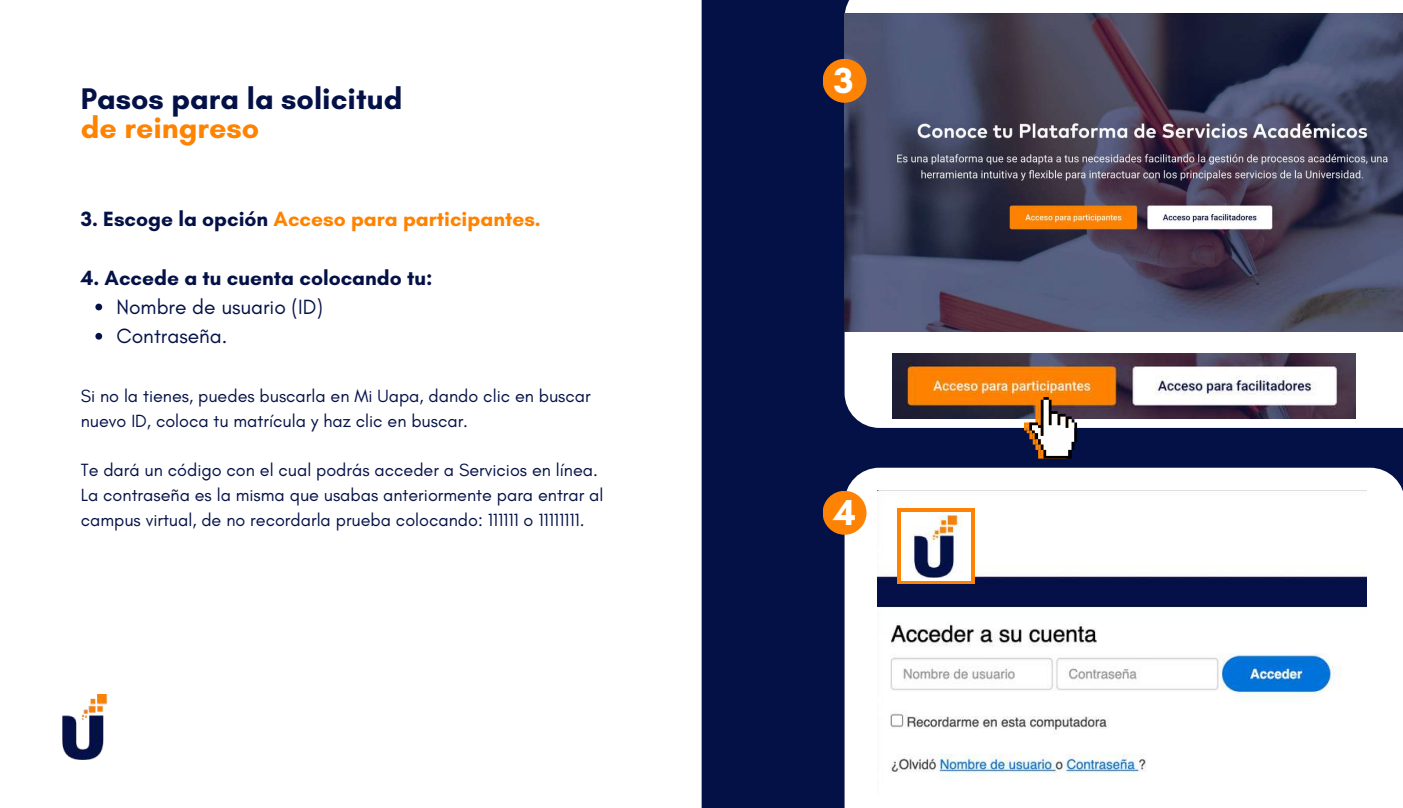
<style>
.page{position:relative;width:1403px;height:808px;background:#041147}
.page>*{position:absolute;margin:0;border:0;box-sizing:border-box;transform-origin:0 0}
.t1{font:700 36.75px "Glacial Indifference";color:#fff}
.t2{font:700 30.45px "Glacial Indifference";color:#041147}
.t3{font:700 30.45px "Glacial Indifference";color:#ff8300}
.t4{font:700 21px "Glacial Indifference";color:#ff8300}
.t5{font:21px/29.2px "Glacial Indifference";color:#041147}
.t6{font:700 21px "Glacial Indifference";color:#041147}
.t7{font:18px/24.8px "Glacial Indifference";color:#041147}
.s1{color:#041147}
</style>
<div class="page">
<div style="left:844px;top:0;width:559px;height:427px;background:#fff"></div>
<div style="left:844px;top:468px;width:559px;height:340px;background:#fff"></div>
<img style="left:844px;top:14px;width:559px;height:317px">
<img style="left:892px;top:353px;width:464px;height:65px">
<svg style="left:1024px;top:397px;width:53px;height:61px;background:#9f8673"></svg>
<img style="left:878px;top:491px;width:489px;height:304px">
<svg style="left:897px;top:508px;width:77px;height:76px"></svg>
<div style="left:901px;top:512px;width:69px;height:68px;background:#fffffe"></div>
<img style="left:913px;top:515px;width:49px;height:62px">
<div style="left:0;top:0;width:702px;height:808px;background:#fff"></div>
<div style="left:823px;top:59px;width:43px;height:44px;background:#fe8304;border-radius:50%"></div>
<div style="left:823px;top:491px;width:43px;height:44px;background:#fe8304;border-radius:50%"></div>
<img style="left:53px;top:695px;width:64px;height:64px">
<svg style="left:95px;top:304px;width:7px;height:6px"></svg>
<svg style="left:95px;top:333px;width:7px;height:7px"></svg>
<h2 class="t2" style="left:81px;top:80px;width:323px">Pasos para la solicitud</h2>
<h2 class="t3" style="left:81px;top:109px;width:180px">de reingreso</h2>
<p class="t4" style="left:81px;top:206px;width:461px"><span class="s1">3. Escoge la opción</span> Acceso para participantes.</p>
<p class="t6" style="left:81px;top:264px;width:353px">4. Accede a tu cuenta colocando tu:</p>
<p class="t5" style="left:116px;top:292px;width:208px">Nombre de usuario (ID)<br>Contraseña.</p>
<p class="t7" style="left:81px;top:383px;width:511px">Si no la tienes, puedes buscarla en Mi Uapa, dando clic en buscar nuevo ID, coloca tu matrícula y haz clic en buscar.</p>
<p class="t7" style="left:81px;top:457px;width:524px">Te dará un código con el cual podrás acceder a Servicios en línea.<br>La contraseña es la misma que usabas anteriormente para entrar al campus virtual, de no recordarla prueba colocando: 111111 o 11111111.</p>
<h1 class="t1" style="left:834px;top:59px;width:21px">3</h1>
<h1 class="t1" style="left:834px;top:490px;width:24px">4</h1>
</div>
